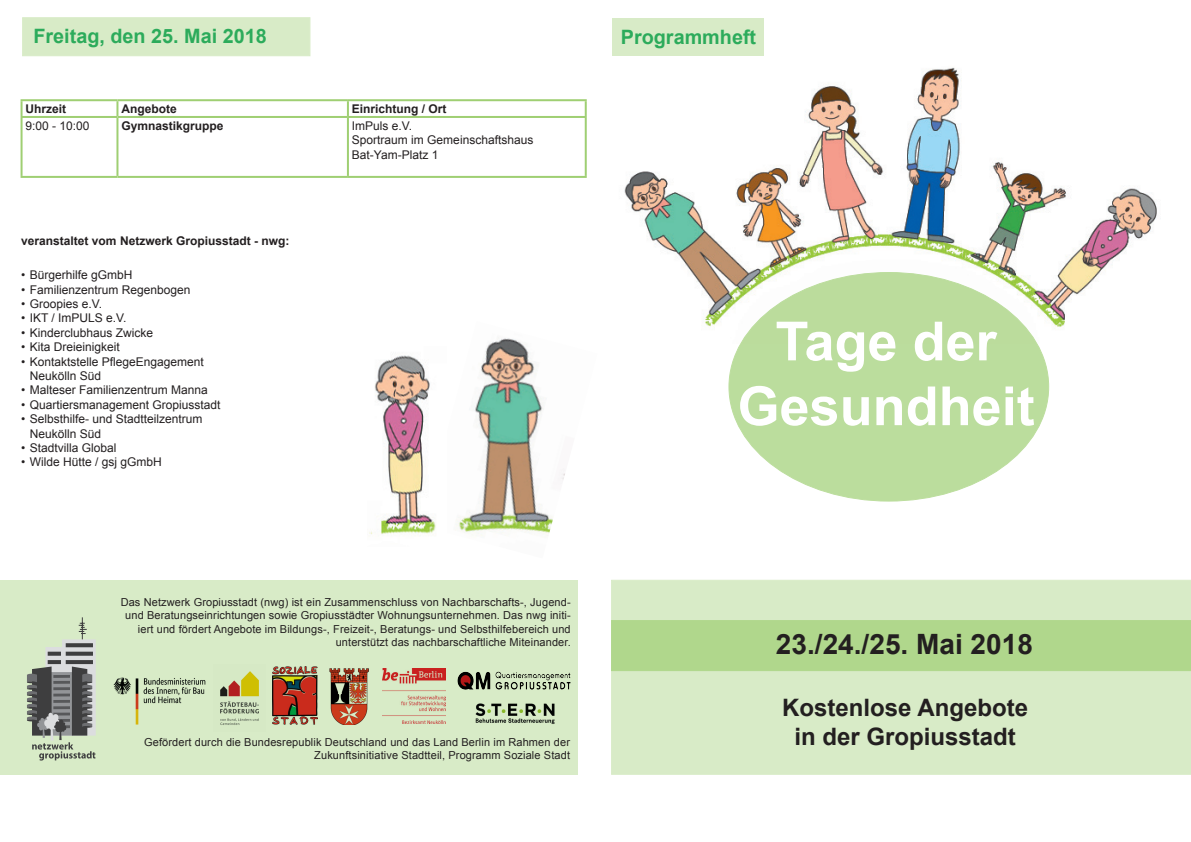
<style>
.page{position:relative;width:1191px;height:842px;background:#fff}
.page>*{position:absolute;margin:0;border:0;box-sizing:border-box;transform-origin:0 0}
.t1{font:700 54px/64.8px "Arial";color:#fff;text-align:center}
.t2{font:700 28px "Arial";color:#231f20}
.t3{font:700 24px/28.8px "Arial";color:#231f20;text-align:center}
.t4{font:700 19.8px "Arial";color:#2cab5b}
.t5{font:12px/14.4px "Arial";color:#231f20}
.t6{font:700 12px "Arial";color:#231f20}
.t7{font:11px/13.2px "Arial";letter-spacing:.01em;color:#231f20;text-align:right}
</style>
<div class="page">
<div style="left:611px;top:580px;width:580px;height:195px;background:#d8ebc7"></div>
<div style="left:611px;top:620px;width:580px;height:51px;background:#b0d78c"></div>
<img style="left:624px;top:67px;width:533px;height:277px">
<div style="left:729px;top:272px;width:319px;height:229px;background:#bbdd9d;border-radius:50%"></div>
<div style="left:612px;top:18px;width:151px;height:38px;background:#d8ebc7"></div>
<hr style="left:21px;top:99px;width:96px;height:2px;background:#9fcf73">
<svg style="left:21px;top:101px;width:2px;height:15px"></svg>
<hr style="left:117px;top:99px;width:231px;height:2px;background:#9fcf73">
<svg style="left:116px;top:101px;width:2px;height:15px"></svg>
<hr style="left:348px;top:99px;width:239px;height:2px;background:#9fcf73">
<svg style="left:347px;top:101px;width:2px;height:15px"></svg>
<svg style="left:585px;top:101px;width:2px;height:15px"></svg>
<hr style="left:21px;top:116px;width:96px;height:2px;background:#9fcf73">
<hr style="left:21px;top:118px;width:2px;height:58px;background:#9fcf73">
<hr style="left:117px;top:116px;width:231px;height:2px;background:#9fcf73">
<hr style="left:116px;top:118px;width:2px;height:58px;background:#9fcf73">
<hr style="left:348px;top:116px;width:239px;height:2px;background:#9fcf73">
<hr style="left:347px;top:118px;width:2px;height:58px;background:#9fcf73">
<hr style="left:585px;top:118px;width:2px;height:58px;background:#9fcf73">
<hr style="left:21px;top:176px;width:96px;height:2px;background:#9fcf73">
<hr style="left:117px;top:176px;width:231px;height:2px;background:#9fcf73">
<hr style="left:348px;top:176px;width:239px;height:2px;background:#9fcf73">
<div style="left:22px;top:17px;width:288px;height:39px;background:#d8ebc7"></div>
<img style="left:456px;top:337px;width:109px;height:199px">
<img style="left:369px;top:355px;width:67px;height:180px">
<div style="left:0;top:581px;width:578px;height:194px;background:#d8ebc7"></div>
<svg style="left:27px;top:617px;width:69px;height:143px"></svg>
<svg style="left:66px;top:643px;width:27px;height:4px"></svg>
<svg style="left:66px;top:652px;width:27px;height:4px"></svg>
<svg style="left:66px;top:660px;width:27px;height:4px"></svg>
<svg style="left:48px;top:652px;width:13px;height:4px"></svg>
<svg style="left:48px;top:660px;width:13px;height:4px"></svg>
<img style="left:113px;top:677px;width:93px;height:48px">
<img style="left:273px;top:667px;width:44px;height:58px">
<img style="left:475px;top:703px;width:80px;height:21px">
<img style="left:330px;top:668px;width:39px;height:56px">
<img style="left:457px;top:672px;width:113px;height:18px">
<img style="left:220px;top:671px;width:39px;height:54px">
<img style="left:382px;top:668px;width:63px;height:56px">
<h3 class="t4" style="left:33px;top:23px;width:235px">Freitag, den 25. Mai 2018</h3>
<p class="t6" style="left:26px;top:101px;width:42px">Uhrzeit</p>
<p class="t6" style="left:121px;top:101px;width:57px">Angebote</p>
<p class="t6" style="left:352px;top:101px;width:96px">Einrichtung / Ort</p>
<p class="t5" style="left:26px;top:118px;width:66px">9:00 - 10:00</p>
<p class="t6" style="left:121px;top:117px;width:104px">Gymnastikgruppe</p>
<p class="t5" style="left:352px;top:118px;width:183px">ImPuls e.V.<br>Sportraum im Gemeinschaftshaus<br>Bat-Yam-Platz 1</p>
<p class="t6" style="left:21px;top:233px;width:270px">veranstaltet vom Netzwerk Gropiusstadt - nwg:</p>
<p class="t5" style="left:21px;top:268px;width:113px">• Bürgerhilfe gGmbH</p>
<p class="t5" style="left:21px;top:282px;width:171px">• Familienzentrum Regenbogen</p>
<p class="t5" style="left:21px;top:297px;width:82px">• Groopies e.V.</p>
<p class="t5" style="left:21px;top:311px;width:107px">• IKT / ImPULS e.V.</p>
<p class="t5" style="left:21px;top:325px;width:133px">• Kinderclubhaus Zwicke</p>
<p class="t5" style="left:21px;top:340px;width:100px">• Kita Dreieinigkeit</p>
<p class="t5" style="left:30px;top:354px;width:176px;text-indent:-9px">• Kontaktstelle PflegeEngagement<br>Neukölln Süd</p>
<p class="t5" style="left:21px;top:383px;width:188px">• Malteser Familienzentrum Manna</p>
<p class="t5" style="left:21px;top:397px;width:201px">• Quartiersmanagement Gropiusstadt</p>
<p class="t5" style="left:30px;top:412px;width:174px;text-indent:-9px">• Selbsthilfe- und Stadtteilzentrum<br>Neukölln Süd</p>
<p class="t5" style="left:21px;top:441px;width:97px">• Stadtvilla Global</p>
<p class="t5" style="left:21px;top:455px;width:142px">• Wilde Hütte / gsj gGmbH</p>
<p class="t7" style="left:121px;top:596px;width:451px">Das Netzwerk Gropiusstadt (nwg) ist ein Zusammenschluss von Nachbarschafts-, Jugend&shy;und Beratungseinrichtungen sowie Gropiusstädter Wohnungsunternehmen. Das nwg initi&shy;iert und fördert Angebote im Bildungs-, Freizeit-, Beratungs- und Selbsthilfebereich und unterstützt das nachbarschaftliche Miteinander.</p>
<p class="t7" style="left:144px;top:735px;width:427px">Gefördert durch die Bundesrepublik Deutschland und das Land Berlin im Rahmen der<br>Zukunftsinitiative Stadtteil, Programm Soziale Stadt</p>
<h3 class="t4" style="left:621px;top:24px;width:137px">Programmheft</h3>
<h1 class="t1" style="left:737px;top:311px;width:299px">Tage der<br>Gesundheit</h1>
<h2 class="t2" style="left:776px;top:625px;width:258px">23./24./25. Mai 2018</h2>
<h3 class="t3" style="left:782px;top:694px;width:247px">Kostenlose Angebote in der Gropiusstadt</h3>
</div>
